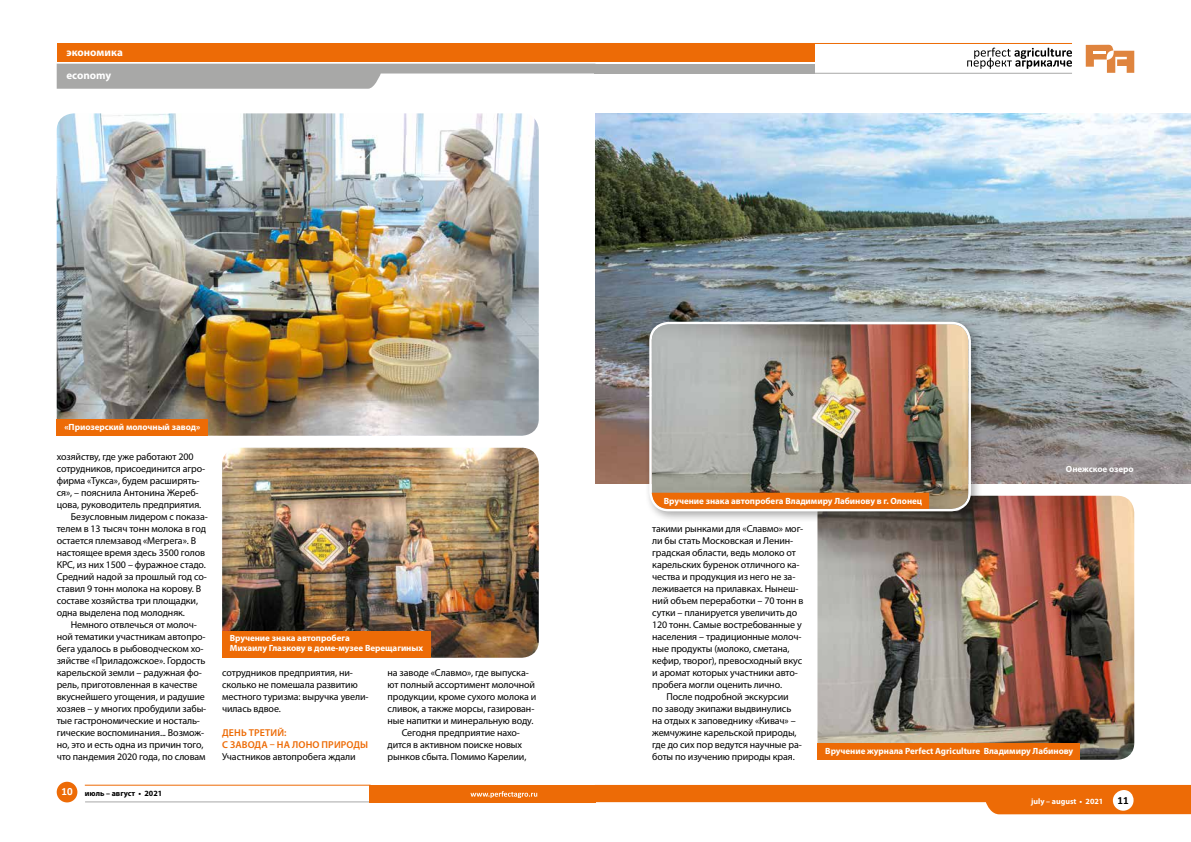
<style>
.page{position:relative;width:1191px;height:842px;background:#fff}
.page>*{position:absolute;margin:0;border:0;box-sizing:border-box;transform-origin:0 0}
.t1{font:700 11px/22.7px "Myriad Pro";color:#fff}
.t2{font:700 11px "Calibri";color:#fff}
.t3{font:700 11px "Calibri";color:#000}
.t4{font:10px/12px "Myriad Pro";letter-spacing:-.01em;color:#000}
.t5{font:600 10px/12px "Myriad Pro";letter-spacing:.01em;color:#ed6b06}
.t6{font:700 9px/10px "Myriad Pro";letter-spacing:-.005em;color:#fff}
.t7{font:700 8px "Myriad Pro";color:#000}
.t8{font:700 8px "Myriad Pro";color:#fff}
</style>
<div class="page">
<hr style="left:85px;top:802px;width:285px;height:1px;background:#a8a8a7">
<svg style="left:595px;top:785px;width:596px;height:29px"></svg>
<div style="left:369px;top:785px;width:226px;height:17px;background:#ed6b06"></div>
<div style="left:57px;top:782px;width:20px;height:20px;background:#ed6b06;border-radius:50%"></div>
<hr style="left:85px;top:785px;width:285px;height:1px;background:#ed6b06">
<svg style="left:57px;top:64px;width:537px;height:25px"></svg>
<div style="left:57px;top:43px;width:538px;height:18px;background:#ed6b06"></div>
<svg style="left:967px;top:48px;width:105px;height:21px"></svg>
<div style="left:594px;top:64px;width:220px;height:10px;background:#a8a8a7"></div>
<hr style="left:595px;top:73px;width:477px;height:1px;background:#a8a8a7">
<svg style="left:1085px;top:45px;width:49px;height:28px"></svg>
<div style="left:595px;top:43px;width:219px;height:18px;background:#ed6b06"></div>
<hr style="left:595px;top:43px;width:477px;height:1px;background:#ed6b06">
<img style="left:595px;top:113px;width:596px;height:371px">
<img style="left:817px;top:496px;width:317px;height:264px">
<div style="left:645px;top:317px;width:337px;height:206px;background:#000;opacity:.33"></div>
<img style="left:652px;top:324px;width:316px;height:185px">
<div style="left:649px;top:322px;width:322px;height:189px;border:2px solid #fff;border-radius:18px"></div>
<div style="left:817px;top:744px;width:263px;height:16px;background:#ed6b06"></div>
<svg style="left:651px;top:493px;width:278px;height:16px"></svg>
<img style="left:57px;top:113px;width:482px;height:323px">
<div style="left:57px;top:420px;width:151px;height:16px;background:#ed6b06"></div>
<img style="left:222px;top:448px;width:317px;height:210px">
<div style="left:222px;top:631px;width:209px;height:27px;background:#ed6b06"></div>
<div style="left:1112px;top:790px;width:21px;height:21px;background:#fff;border-radius:50%"></div>
<svg style="left:470px;top:791px;width:67px;height:7px"></svg>
<p class="t1" style="left:66px;top:41px;width:58px">экономика economy</p>
<p class="t6" style="left:64px;top:422px;width:137px">«Приозерский молочный завод»</p>
<p class="t4" style="left:57px;top:450px;width:138px">хозяйству, где уже работают 200</p>
<p class="t4" style="left:57px;top:462px;width:150px">сотрудников, присоединится агро-</p>
<p class="t4" style="left:57px;top:474px;width:144px">фирма «Тукса», будем расширять-</p>
<p class="t4" style="left:57px;top:486px;width:143px">ся», – пояснила Антонина Жереб-</p>
<p class="t4" style="left:57px;top:498px;width:146px">цова, руководитель предприятия.</p>
<p class="t4" style="left:71px;top:510px;width:139px">Безусловным лидером с показа-</p>
<p class="t4" style="left:57px;top:522px;width:151px">телем в 13 тысяч тонн молока в год</p>
<p class="t4" style="left:57px;top:534px;width:141px">остается племзавод «Мегрега». В</p>
<p class="t4" style="left:57px;top:546px;width:150px">настоящее время здесь 3500 голов</p>
<p class="t4" style="left:57px;top:558px;width:151px">КРС, из них 1500 – фуражное стадо.</p>
<p class="t4" style="left:57px;top:570px;width:152px">Средний надой за прошлый год со-</p>
<p class="t4" style="left:57px;top:582px;width:146px">ставил 9 тонн молока на корову. В</p>
<p class="t4" style="left:57px;top:594px;width:143px">составе хозяйства три площадки,</p>
<p class="t4" style="left:57px;top:606px;width:130px">одна выделена под молодняк.</p>
<p class="t4" style="left:71px;top:618px;width:128px">Немного отвлечься от молоч-</p>
<p class="t4" style="left:57px;top:630px;width:150px">ной тематики участникам автопро-</p>
<p class="t4" style="left:57px;top:642px;width:148px">бега удалось в рыбоводческом хо-</p>
<p class="t4" style="left:57px;top:654px;width:150px">зяйстве «Приладожское». Гордость</p>
<p class="t4" style="left:57px;top:666px;width:147px">карельской земли – радужная фо-</p>
<p class="t4" style="left:57px;top:678px;width:142px">рель, приготовленная в качестве</p>
<p class="t4" style="left:57px;top:690px;width:150px">вкуснейшего угощения, и радушие</p>
<p class="t4" style="left:57px;top:702px;width:151px">хозяев – у многих пробудили забы-</p>
<p class="t4" style="left:57px;top:714px;width:145px">тые гастрономические и носталь-</p>
<p class="t4" style="left:57px;top:726px;width:149px">гические воспоминания... Возмож-</p>
<p class="t4" style="left:57px;top:738px;width:148px">но, это и есть одна из причин того,</p>
<p class="t4" style="left:57px;top:750px;width:150px">что пандемия 2020 года, по словам</p>
<p class="t2" style="left:61px;top:783px;width:13px">10</p>
<p class="t7" style="left:85px;top:788px;width:79px">июль – август • 2021</p>
<p class="t6" style="left:230px;top:633px;width:195px">Вручение знака автопробега<br>Михаилу Глазкову в доме-музее Верещагиных</p>
<p class="t4" style="left:222px;top:666px;width:148px">сотрудников предприятия, ни&shy;сколько не помешала развитию местного туризма: выручка увели&shy;чилась вдвое.</p>
<p class="t5" style="left:222px;top:726px;width:147px">ДЕНЬ ТРЕТИЙ:<br>С ЗАВОДА – НА ЛОНО ПРИРОДЫ</p>
<p class="t4" style="left:222px;top:750px;width:135px">Участников автопробега ждали</p>
<p class="t4" style="left:387px;top:666px;width:143px">на заводе «Славмо», где выпуска-</p>
<p class="t4" style="left:387px;top:678px;width:149px">ют полный ассортимент молочной</p>
<p class="t4" style="left:387px;top:690px;width:150px">продукции, кроме сухого молока и</p>
<p class="t4" style="left:387px;top:702px;width:148px">сливок, а также морсы, газирован-</p>
<p class="t4" style="left:387px;top:714px;width:147px">ные напитки и минеральную воду.</p>
<p class="t4" style="left:402px;top:726px;width:120px">Сегодня предприятие нахо-</p>
<p class="t4" style="left:387px;top:738px;width:136px">дится в активном поиске новых</p>
<p class="t4" style="left:387px;top:750px;width:140px">рынков сбыта. Помимо Карелии,</p>
<p class="t6" style="left:664px;top:495px;width:260px">Вручение знака автопробега Владимиру Лабинову в г. Олонец</p>
<p class="t6" style="left:1066px;top:464px;width:69px">Онежское озеро</p>
<p class="t4" style="left:652px;top:522px;width:153px">такими рынками для «Славмо» мог&shy;ли бы стать Московская и Ленин&shy;градская области, ведь молоко от карельских буренок отличного ка&shy;чества и продукция из него не за&shy;леживается на прилавках. Нынеш&shy;ний объем переработки – 70 тонн в сутки – планируется увеличить до<br>120 тонн. Самые востребованные у населения – традиционные молоч&shy;ные продукты (молоко, сметана, кефир, творог), превосходный вкус и аромат которых участники авто&shy;пробега могли оценить лично.</p>
<p class="t4" style="left:652px;top:690px;width:151px;text-indent:14px">После подробной экскурсии по заводу экипажи выдвинулись на отдых к заповеднику «Кивач» – жемчужине карельской природы, где до сих пор ведутся научные ра&shy;боты по изучению природы края.</p>
<p class="t6" style="left:825px;top:746px;width:249px">Вручение журнала Perfect Agriculture Владимиру Лабинову</p>
<p class="t8" style="left:1031px;top:796px;width:74px">july – august • 2021</p>
<p class="t3" style="left:1117px;top:793px;width:13px">11</p>
</div>
